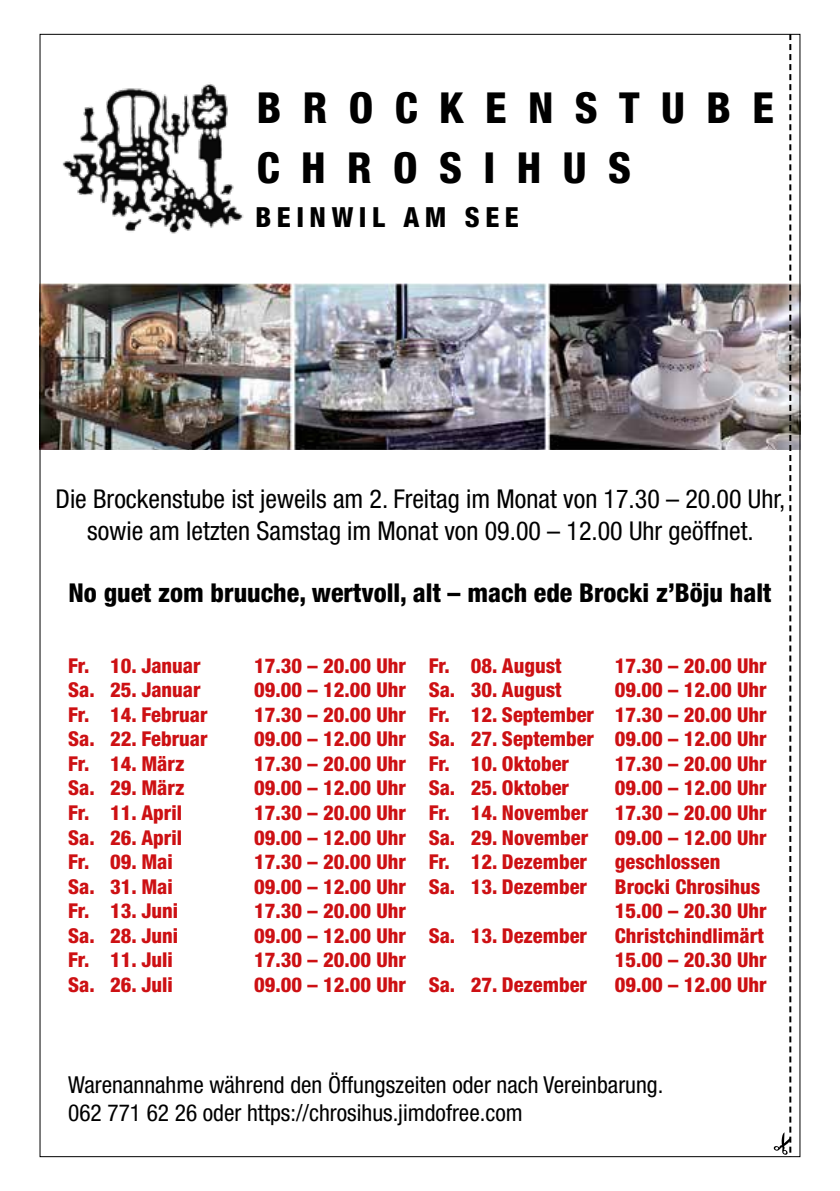
<style>
.page{position:relative;width:840px;height:1191px;background:#fff}
.page>*{position:absolute;margin:0;border:0;box-sizing:border-box;transform-origin:0 0}
.t1{font:800 condensed 42.8px/60px "Helvetica Neue LT Std";letter-spacing:.5em;color:#000}
.t2{font:800 condensed 27.8px "Helvetica Neue LT Std";letter-spacing:.2em;color:#000}
.t3{font:condensed 26px/31.2px "Helvetica Neue LT Std";color:#000;text-align:center}
.t4{font:800 condensed 26px "Helvetica Neue LT Std";color:#000}
.t5{font:condensed 23.4px/28px "Helvetica Neue LT Std";color:#000}
.t6{font:800 condensed 20.4px/24.6px "Helvetica Neue LT Std";color:#cd1013}
</style>
<div class="page">
<img style="left:62px;top:84px;width:182px;height:150px">
<img style="left:42px;top:283px;width:755px;height:166px">
<svg style="left:773px;top:36px;width:17px;height:1119px"></svg>
<h1 class="t1" style="left:257px;top:77px;width:518px">BROCKENSTUBE<br>CHROSIHUS</h1>
<h2 class="t2" style="left:255px;top:200px;width:265px">BEINWIL AM SEE</h2>
<p class="t3" style="left:55px;top:483px;width:731px">Die Brockenstube ist jeweils am 2. Freitag im Monat von 17.30 – 20.00 Uhr, sowie am letzten Samstag im Monat von 09.00 – 12.00 Uhr geöffnet.</p>
<p class="t4" style="left:68px;top:576px;width:704px">No guet zom bruuche, wertvoll, alt – mach ede Brocki z’Böju halt</p>
<p class="t6" style="left:68px;top:652px;width:134px">Fr. 10. Januar</p>
<p class="t6" style="left:254px;top:652px;width:153px">17.30 – 20.00 Uhr</p>
<p class="t6" style="left:68px;top:677px;width:134px">Sa. 25. Januar</p>
<p class="t6" style="left:254px;top:677px;width:153px">09.00 – 12.00 Uhr</p>
<p class="t6" style="left:68px;top:701px;width:141px">Fr. 14. Februar</p>
<p class="t6" style="left:254px;top:701px;width:153px">17.30 – 20.00 Uhr</p>
<p class="t6" style="left:68px;top:726px;width:141px">Sa. 22. Februar</p>
<p class="t6" style="left:254px;top:726px;width:153px">09.00 – 12.00 Uhr</p>
<p class="t6" style="left:68px;top:751px;width:118px">Fr. 14. März</p>
<p class="t6" style="left:254px;top:751px;width:153px">17.30 – 20.00 Uhr</p>
<p class="t6" style="left:68px;top:775px;width:118px">Sa. 29. März</p>
<p class="t6" style="left:254px;top:775px;width:153px">09.00 – 12.00 Uhr</p>
<p class="t6" style="left:68px;top:800px;width:115px">Fr. 11. April</p>
<p class="t6" style="left:254px;top:800px;width:153px">17.30 – 20.00 Uhr</p>
<p class="t6" style="left:68px;top:824px;width:115px">Sa. 26. April</p>
<p class="t6" style="left:254px;top:824px;width:153px">09.00 – 12.00 Uhr</p>
<p class="t6" style="left:68px;top:849px;width:106px">Fr. 09. Mai</p>
<p class="t6" style="left:254px;top:849px;width:153px">17.30 – 20.00 Uhr</p>
<p class="t6" style="left:68px;top:873px;width:106px">Sa. 31. Mai</p>
<p class="t6" style="left:254px;top:873px;width:153px">09.00 – 12.00 Uhr</p>
<p class="t6" style="left:68px;top:898px;width:111px">Fr. 13. Juni</p>
<p class="t6" style="left:254px;top:898px;width:153px">17.30 – 20.00 Uhr</p>
<p class="t6" style="left:68px;top:923px;width:111px">Sa. 28. Juni</p>
<p class="t6" style="left:254px;top:923px;width:153px">09.00 – 12.00 Uhr</p>
<p class="t6" style="left:68px;top:947px;width:106px">Fr. 11. Juli</p>
<p class="t6" style="left:254px;top:947px;width:153px">17.30 – 20.00 Uhr</p>
<p class="t6" style="left:68px;top:972px;width:106px">Sa. 26. Juli</p>
<p class="t6" style="left:254px;top:972px;width:153px">09.00 – 12.00 Uhr</p>
<p class="t6" style="left:428px;top:652px;width:134px">Fr. 08. August</p>
<p class="t6" style="left:614px;top:652px;width:153px">17.30 – 20.00 Uhr</p>
<p class="t6" style="left:428px;top:677px;width:134px">Sa. 30. August</p>
<p class="t6" style="left:428px;top:677px;width:339px;text-align:justify;text-indent:186px">09.00 – 12.00 Uhr Fr. 12. September 17.30 – 20.00 Uhr Sa. 27. September 09.00 – 12.00 Uhr Fr. 10. Oktober</p>
<p class="t6" style="left:614px;top:751px;width:153px">17.30 – 20.00 Uhr</p>
<p class="t6" style="left:428px;top:775px;width:142px">Sa. 25. Oktober</p>
<p class="t6" style="left:614px;top:775px;width:153px">09.00 – 12.00 Uhr</p>
<p class="t6" style="left:428px;top:800px;width:161px">Fr. 14. November</p>
<p class="t6" style="left:614px;top:800px;width:153px">17.30 – 20.00 Uhr</p>
<p class="t6" style="left:428px;top:824px;width:161px">Sa. 29. November</p>
<p class="t6" style="left:614px;top:824px;width:153px">09.00 – 12.00 Uhr</p>
<p class="t6" style="left:428px;top:849px;width:160px">Fr. 12. Dezember</p>
<p class="t6" style="left:614px;top:849px;width:107px">geschlossen</p>
<p class="t6" style="left:428px;top:873px;width:160px">Sa. 13. Dezember</p>
<p class="t6" style="left:614px;top:873px;width:153px">Brocki Chrosihus<br>15.00 – 20.30 Uhr</p>
<p class="t6" style="left:428px;top:923px;width:160px">Sa. 13. Dezember</p>
<p class="t6" style="left:614px;top:923px;width:153px">Christchindlimärt<br>15.00 – 20.30 Uhr</p>
<p class="t6" style="left:428px;top:972px;width:160px">Sa. 27. Dezember</p>
<p class="t6" style="left:614px;top:972px;width:153px">09.00 – 12.00 Uhr</p>
<p class="t5" style="left:68px;top:1070px;width:596px">Warenannahme während den Öffungszeiten oder nach Vereinbarung.<br>062 771 62 26 oder https://chrosihus.jimdofree.com</p>
</div>
